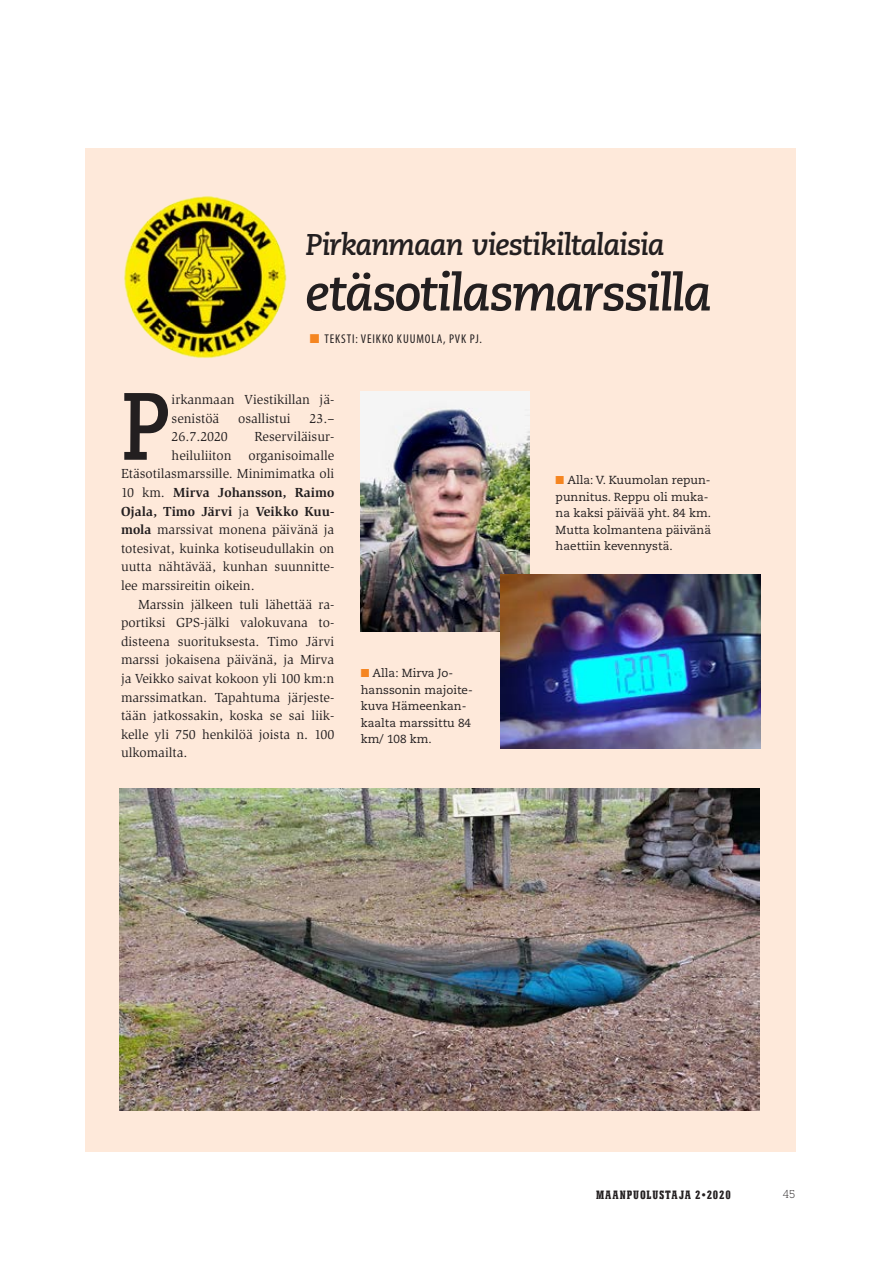
<style>
.page{position:relative;width:893px;height:1263px;background:#fff}
.page>*{position:absolute;margin:0;border:0;box-sizing:border-box;transform-origin:0 0}
.t1{font:700 95.25px "Caecilia LT Std";color:#231f20;scale:.88 1}
.t2{font:italic 700 51px "Caecilia LT Std";letter-spacing:-.045em;color:#231f20}
.t3{font:italic 700 30px "Caecilia LT Std";letter-spacing:-.04em;color:#231f20}
.t4{font:13.5px/18.6px "Slimbach Std";color:#231f20}
.t5{font:700 13.5px "Slimbach Std";color:#231f20}
.t6{font:condensed 12.75px "Myriad Pro";letter-spacing:.07em;color:#231f20}
.t7{font:11.7px/16.5px "Caecilia LT Std";color:#231f20}
.t8{font:800 condensed 11.25px "Stymie BT";letter-spacing:.075em;color:#231f20}
.t9{font:300 11.25px "Stymie BT";color:#231f20}
.s1{color:#f58520}
.s2{font-weight:400}
.s3{font-weight:700}
</style>
<div class="page">
<div style="left:85px;top:149px;width:710px;height:1003px;background:#fee9da"></div>
<img style="left:124px;top:196px;width:163px;height:162px">
<img style="left:361px;top:391px;width:169px;height:240px">
<img style="left:120px;top:788px;width:639px;height:322px">
<img style="left:501px;top:574px;width:259px;height:174px">
<h3 class="t3" style="left:305px;top:227px;width:361px">Pirkanmaan viestikiltalaisia</h3>
<h2 class="t2" style="left:305px;top:263px;width:408px">etäsotilasmarssilla</h2>
<p class="t6" style="left:310px;top:331px;width:174px"><span class="s1">■</span> TEKSTI: VEIKKO KUUMOLA, PVK PJ.</p>
<h1 class="t1" style="left:121px;top:370px;width:58px">P</h1>
<p class="t4" style="left:172px;top:390px;width:164px">irkanmaan Viestikillan jä&shy;senistöä</p>
<p class="t4" style="left:238px;top:409px;width:54px">osallistui</p>
<p class="t4" style="left:309px;top:409px;width:26px">23.–</p>
<p class="t4" style="left:172px;top:427px;width:58px">26.7.2020</p>
<p class="t4" style="left:255px;top:427px;width:81px">Reserviläisur-</p>
<p class="t4" style="left:172px;top:446px;width:164px">heiluliiton organisoimalle</p>
<p class="t4" style="left:121px;top:465px;width:215px">Etäsotilasmarssille. Minimimatka oli</p>
<p class="t5" style="left:121px;top:484px;width:215px"><span class="s2">10 km.</span> Mirva Johansson, Raimo</p>
<p class="t5" style="left:121px;top:503px;width:215px">Ojala, Timo Järvi <span class="s2">ja</span> Veikko Kuu-</p>
<p class="t4" style="left:121px;top:520px;width:215px"><span class="s3">mola</span> marssivat monena päivänä ja</p>
<p class="t4" style="left:121px;top:539px;width:215px">totesivat, kuinka kotiseudullakin on</p>
<p class="t4" style="left:121px;top:558px;width:215px">uutta nähtävää, kunhan suunnitte-</p>
<p class="t4" style="left:121px;top:576px;width:135px">lee marssireitin oikein.</p>
<p class="t4" style="left:138px;top:595px;width:198px">Marssin jälkeen tuli lähettää ra-</p>
<p class="t4" style="left:121px;top:613px;width:215px">portiksi GPS-jälki valokuvana to-</p>
<p class="t4" style="left:121px;top:632px;width:215px">disteena suorituksesta. Timo Järvi</p>
<p class="t4" style="left:121px;top:651px;width:215px">marssi jokaisena päivänä, ja Mirva</p>
<p class="t4" style="left:121px;top:669px;width:215px">ja Veikko saivat kokoon yli 100 km:n</p>
<p class="t4" style="left:121px;top:688px;width:215px">marssimatkan. Tapahtuma järjeste-</p>
<p class="t4" style="left:121px;top:706px;width:215px">tään jatkossakin, koska se sai liik-</p>
<p class="t4" style="left:121px;top:725px;width:215px">kelle yli 750 henkilöä joista n. 100</p>
<p class="t4" style="left:121px;top:744px;width:68px">ulkomailta.</p>
<p class="t7" style="left:361px;top:665px;width:114px"><span class="s1">■</span> Alla: Mirva Jo&shy;hanssonin majoite&shy;kuva Hämeenkan&shy;kaalta marssittu 84 km/ 108 km.</p>
<p class="t7" style="left:556px;top:472px;width:157px"><span class="s1">■</span> Alla: V. Kuumolan repun&shy;punnitus. Reppu oli muka&shy;na kaksi päivää yht. 84 km.<br>Mutta kolmantena päivänä haettiin kevennystä.</p>
<p class="t8" style="left:596px;top:1187px;width:136px">MAANPUOLUSTAJA 2•2020</p>
<p class="t9" style="left:783px;top:1187px;width:14px">45</p>
</div>
